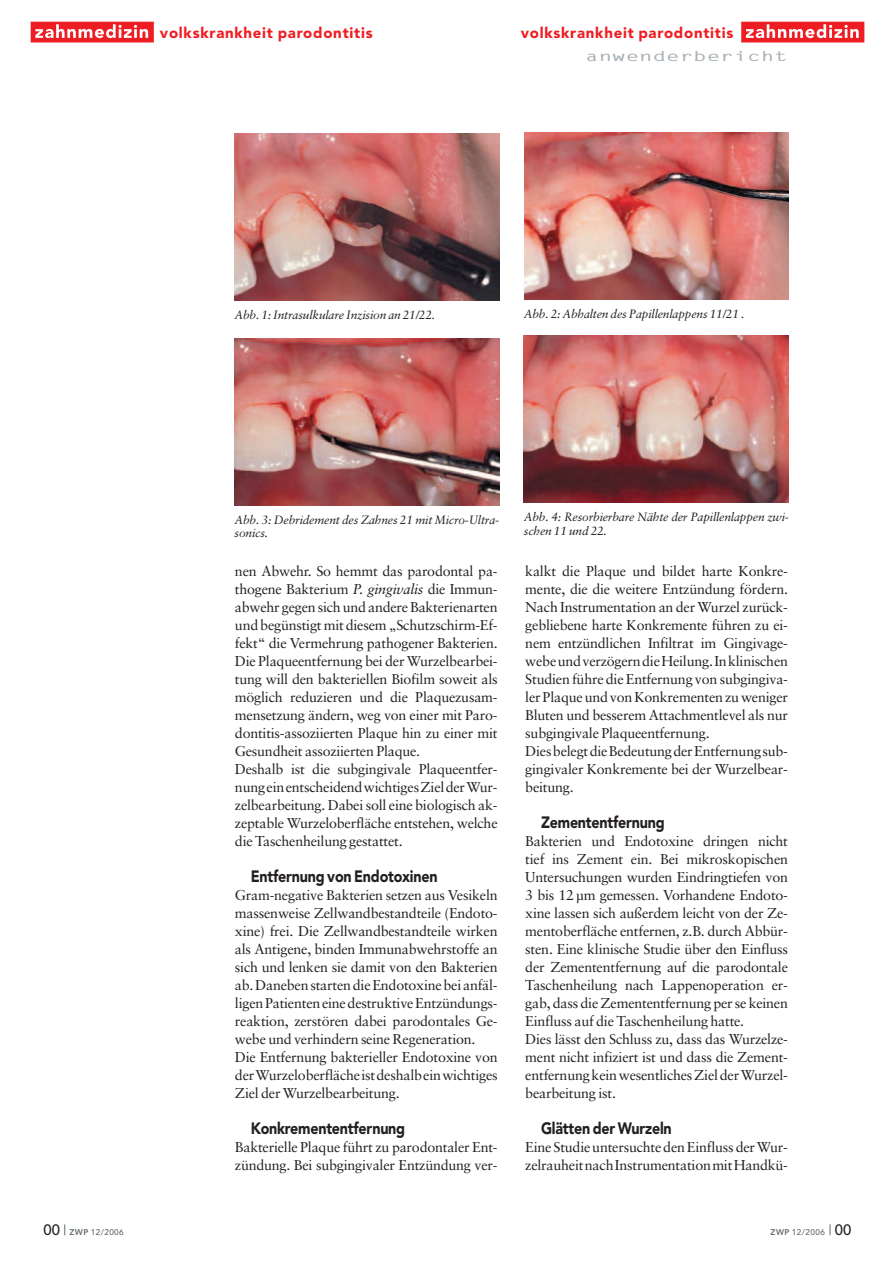
<style>
.page{position:relative;width:893px;height:1262px;background:#fff}
.page>*{position:absolute;margin:0;border:0;box-sizing:border-box;transform-origin:0 0}
.t1{font:900 16.35px "Avenir";letter-spacing:-.015em;color:#231f20;scale:.87 1}
.t2{font:900 15px "Avenir";letter-spacing:.05em;color:#ee1d23}
.t3{font:14.25px/18px "Sabon";letter-spacing:-.015em;color:#231f20}
.t4{font:700 13.5px "Letter Gothic";color:#a8b0b6;scale:1.67 1}
.t5{font:italic 12px/13.5px "Sabon";letter-spacing:-.015em;color:#231f20}
.t6{font:500 8.25px "Avenir";letter-spacing:.05em;color:#5f696f}
.s1{font-style:italic}
.s2{font-size:15px;color:#231f20}
.s3{font-weight:800}
</style>
<div class="page">
<svg style="left:741px;top:22px;width:123px;height:20px;background:#f25358"></svg>
<svg style="left:31px;top:22px;width:123px;height:20px;background:#f25358"></svg>
<img style="left:524px;top:132px;width:264px;height:167px">
<img style="left:235px;top:338px;width:264px;height:167px">
<img style="left:235px;top:133px;width:264px;height:167px">
<img style="left:524px;top:336px;width:265px;height:166px">
<p class="t2" style="left:160px;top:27px;width:214px">volkskrankheit parodontitis</p>
<p class="t2" style="left:520px;top:27px;width:214px">volkskrankheit parodontitis</p>
<p class="t4" style="left:585px;top:51px;width:123px">anwenderbericht</p>
<p class="t5" style="left:235px;top:309px;width:202px">Abb. 1: Intrasulkulare Inzision an 21/22.</p>
<p class="t5" style="left:524px;top:308px;width:222px">Abb. 2: Abhalten des Papillenlappens 11/21 .</p>
<p class="t5" style="left:235px;top:514px;width:266px">Abb. 3: Debridement des Zahnes 21 mit Micro-Ultra&shy;sonics.</p>
<p class="t3" style="left:235px;top:563px;width:264px">nen Abwehr. So hemmt das parodontal pa&shy;thogene Bakterium <span class="s1">P. gingivalis</span> die Immun&shy;abwehr gegen sich und andere Bakterienarten und begünstigt mit diesem „Schutzschirm-Ef&shy;fekt“ die Vermehrung pathogener Bakterien.<br>Die Plaqueentfernung bei der Wurzelbearbei&shy;tung will den bakteriellen Biofilm soweit als möglich reduzieren und die Plaquezusam&shy;mensetzung ändern, weg von einer mit Paro&shy;dontitis-assoziierten Plaque hin zu einer mit Gesundheit assoziierten Plaque.<br>Deshalb ist die subgingivale Plaqueentfer&shy;nung ein entscheidend wichtiges Ziel der Wur&shy;zelbearbeitung. Dabei soll eine biologisch ak&shy;zeptable Wurzeloberfläche entstehen, welche die Taschenheilung gestattet.</p>
<p class="t1" style="left:251px;top:870px;width:216px">Entfernung von Endotoxinen</p>
<p class="t3" style="left:235px;top:887px;width:264px">Gram-negative Bakterien setzen aus Vesikeln massenweise Zellwandbestandteile (Endoto&shy;xine) frei. Die Zellwandbestandteile wirken als Antigene, binden Immunabwehrstoffe an sich und lenken sie damit von den Bakterien ab. Daneben starten die Endotoxine bei anfäl&shy;ligen Patienten eine destruktive Entzündungs&shy;reaktion, zerstören dabei parodontales Ge&shy;webe und verhindern seine Regeneration.<br>Die Entfernung bakterieller Endotoxine von der Wurzeloberfläche ist deshalb ein wichtiges Ziel der Wurzelbearbeitung.</p>
<p class="t1" style="left:251px;top:1122px;width:179px">Konkremententfernung</p>
<p class="t3" style="left:235px;top:1139px;width:264px">Bakterielle Plaque führt zu parodontaler Ent&shy;zündung. Bei subgingivaler Entzündung ver-</p>
<p class="t5" style="left:524px;top:511px;width:266px">Abb. 4: Resorbierbare Nähte der Papillenlappen zwi&shy;schen 11 und 22.</p>
<p class="t3" style="left:525px;top:563px;width:264px">kalkt die Plaque und bildet harte Konkre&shy;mente, die die weitere Entzündung fördern.<br>Nach Instrumentation an der Wurzel zurück&shy;gebliebene harte Konkremente führen zu ei&shy;nem entzündlichen Infiltrat im Gingivage&shy;webe und verzögern die Heilung. In klinischen Studien führe die Entfernung von subgingiva&shy;ler Plaque und von Konkrementen zu weniger Bluten und besserem Attachmentlevel als nur subgingivale Plaqueentfernung.<br>Dies belegt die Bedeutung der Entfernung sub&shy;gingivaler Konkremente bei der Wurzelbear&shy;beitung.</p>
<p class="t1" style="left:541px;top:816px;width:144px">Zemententfernung</p>
<p class="t3" style="left:525px;top:833px;width:264px">Bakterien und Endotoxine dringen nicht tief ins Zement ein. Bei mikroskopischen Untersuchungen wurden Eindringtiefen von 3 bis 12µm gemessen. Vorhandene Endoto&shy;xine lassen sich außerdem leicht von der Ze&shy;mentoberfläche entfernen, z.B. durch Abbür&shy;sten. Eine klinische Studie über den Einfluss der Zemententfernung auf die parodontale Taschenheilung nach Lappenoperation er&shy;gab, dass die Zemententfernung per se keinen Einfluss auf die Taschenheilung hatte.<br>Dies lässt den Schluss zu, dass das Wurzelze&shy;ment nicht infiziert ist und dass die Zement&shy;entfernung kein wesentliches Ziel der Wurzel&shy;bearbeitung ist.</p>
<p class="t1" style="left:541px;top:1122px;width:152px">Glätten der Wurzeln</p>
<p class="t3" style="left:525px;top:1139px;width:264px">Eine Studie untersuchte den Einfluss der Wur&shy;zelrauheit nach Instrumentation mit Handkü-</p>
<p class="t6" style="left:44px;top:1228px;width:82px"><span class="s2">00</span> <span class="s3">ZWP</span> 12/2006</p>
<p class="t6" style="left:770px;top:1228px;width:82px"><span class="s3">ZWP</span> 12/2006 <span class="s2">00</span></p>
</div>
